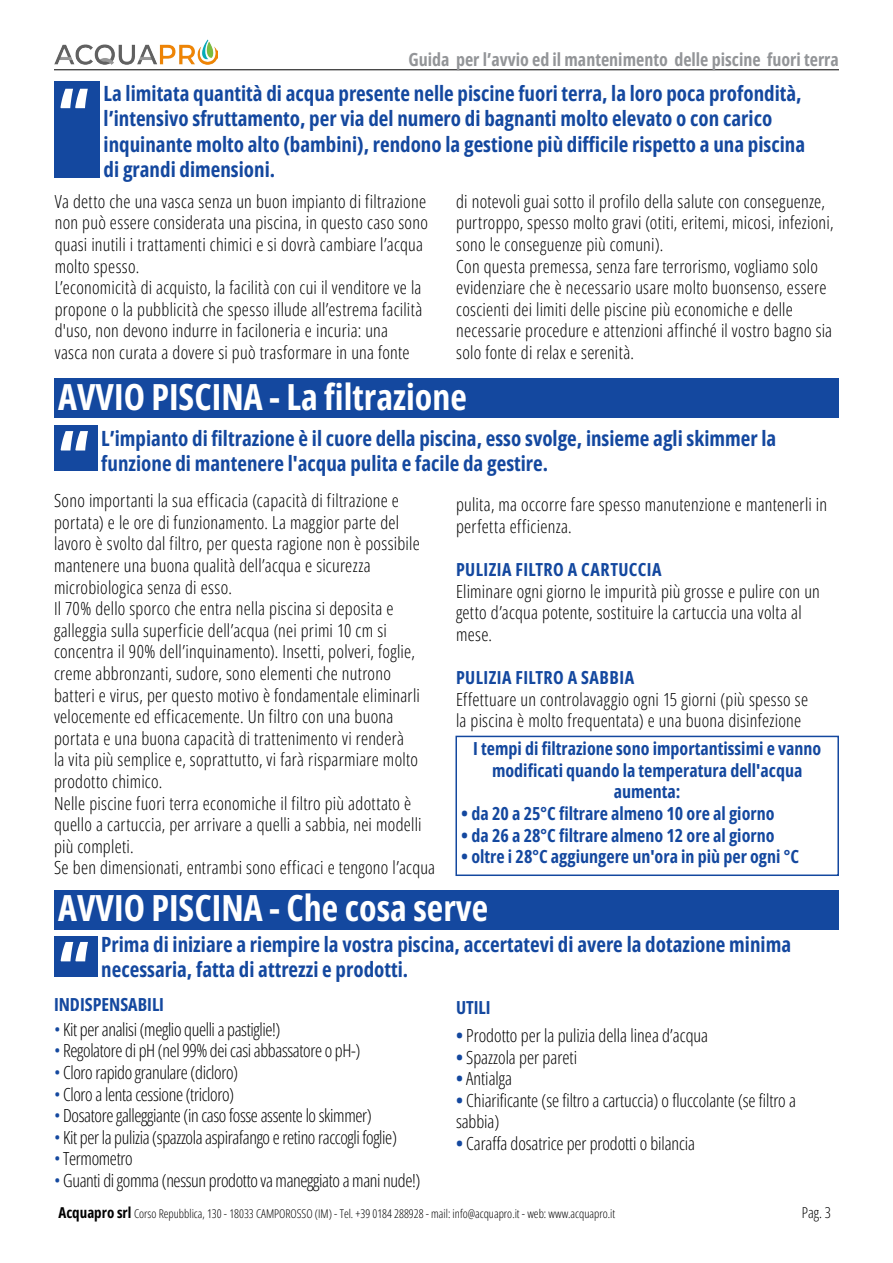
<style>
.page{position:relative;width:893px;height:1263px;background:#fff}
.page>*{position:absolute;margin:0;border:0;box-sizing:border-box;transform-origin:0 0}
.t1{font:700 72px "Open Sans Condensed";color:#fff}
.t2{font:700 36px "Open Sans Condensed";color:#fff}
.t3{font:700 21px/25.2px "Open Sans Condensed";color:#14489f}
.t4{font:300 18px/21.6px "Open Sans Condensed";letter-spacing:.01em;color:#000}
.t5{font:300 18px "Open Sans Condensed";letter-spacing:-.02em;color:#000}
.t6{font:700 18px/21.6px "Open Sans Condensed";color:#14489f;text-align:center}
.t7{font:700 18px "Open Sans Condensed";color:#939598}
.t8{font:700 18px "Open Sans Condensed";letter-spacing:.025em;color:#14489f}
.t9{font:300 15px "Open Sans Condensed";color:#000}
.t10{font:300 12px "Open Sans Condensed";color:#000}
.s1{color:#14489f}
.s2{font-weight:700;color:#14489f}
.s3{font-weight:700;font-size:15px}
</style>
<div class="page">
<img style="left:54px;top:40px;width:164px;height:24px">
<hr style="left:54px;top:69px;width:785px;height:1px;background:#000">
<div style="left:54px;top:378px;width:785px;height:39px;background:#14489f"></div>
<div style="left:54px;top:889px;width:785px;height:40px;background:#14489f"></div>
<div style="left:54px;top:81px;width:45px;height:97px;background:#14489f"></div>
<div style="left:54px;top:936px;width:43px;height:59px;background:#14489f"></div>
<div style="left:455px;top:736px;width:384px;height:140px;border:2px solid #14489f"></div>
<div style="left:51px;top:977px;width:53px;height:18px;background:#fff"></div>
<div style="left:54px;top:425px;width:43px;height:59px;background:#14489f"></div>
<div style="left:48px;top:471px;width:53px;height:18px;background:#fff"></div>
<p class="t7" style="left:408px;top:46px;width:432px">Guida per l’avvio ed il mantenimento delle piscine fuori terra</p>
<p class="t3" style="left:104px;top:80px;width:703px">La limitata quantità di acqua presente nelle piscine fuori terra, la loro poca profondità, l’intensivo sfruttamento, per via del numero di bagnanti molto elevato o con carico inquinante molto alto (bambini), rendono la gestione più difficile rispetto a una piscina di grandi dimensioni.</p>
<p class="t4" style="left:456px;top:190px;width:379px">di notevoli guai sotto il profilo della salute con conseguenze, purtroppo, spesso molto gravi (otiti, eritemi, micosi, infezioni, sono le conseguenze più comuni).<br>Con questa premessa, senza fare terrorismo, vogliamo solo evidenziare che è necessario usare molto buonsenso, essere coscienti dei limiti delle piscine più economiche e delle necessarie procedure e attenzioni affinché il vostro bagno sia solo fonte di relax e serenità.</p>
<h2 class="t2" style="left:58px;top:371px;width:410px">AVVIO PISCINA - La filtrazione</h2>
<p class="t3" style="left:101px;top:425px;width:677px">L’impianto di filtrazione è il cuore della piscina, esso svolge, insieme agli skimmer la funzione di mantenere l'acqua pulita e facile da gestire.</p>
<p class="t4" style="left:456px;top:493px;width:373px">pulita, ma occorre fare spesso manutenzione e mantenerli in perfetta efficienza.</p>
<p class="t8" style="left:456px;top:556px;width:207px">PULIZIA FILTRO A CARTUCCIA</p>
<p class="t4" style="left:456px;top:580px;width:365px">Eliminare ogni giorno le impurità più grosse e pulire con un getto d’acqua potente, sostituire la cartuccia una volta al mese.</p>
<p class="t8" style="left:456px;top:664px;width:180px">PULIZIA FILTRO A SABBIA</p>
<p class="t4" style="left:456px;top:688px;width:354px">Effettuare un controlavaggio ogni 15 giorni (più spesso se la piscina è molto frequentata) e una buona disinfezione</p>
<h1 class="t1" style="left:58px;top:62px;width:34px">“</h1>
<p class="t4" style="left:55px;top:190px;width:375px">Va detto che una vasca senza un buon impianto di filtrazione non può essere considerata una piscina, in questo caso sono quasi inutili i trattamenti chimici e si dovrà cambiare l’acqua molto spesso.<br>L’economicità di acquisto, la facilità con cui il venditore ve la propone o la pubblicità che spesso illude all’estrema facilità d'uso, non devono indurre in faciloneria e incuria: una<br>vasca non curata a dovere si può trasformare in una fonte</p>
<h1 class="t1" style="left:58px;top:404px;width:34px">“</h1>
<p class="t4" style="left:54px;top:489px;width:383px">Sono importanti la sua efficacia (capacità di filtrazione e portata) e le ore di funzionamento. La maggior parte del lavoro è svolto dal filtro, per questa ragione non è possibile mantenere una buona qualità dell’acqua e sicurezza microbiologica senza di esso.<br>Il 70% dello sporco che entra nella piscina si deposita e galleggia sulla superficie dell’acqua (nei primi 10 cm si concentra il 90% dell’inquinamento). Insetti, polveri, foglie, creme abbronzanti, sudore, sono elementi che nutrono batteri e virus, per questo motivo è fondamentale eliminarli velocemente ed efficacemente. Un filtro con una buona portata e una buona capacità di trattenimento vi renderà<br>la vita più semplice e, soprattutto, vi farà risparmiare molto prodotto chimico.<br>Nelle piscine fuori terra economiche il filtro più adottato è quello a cartuccia, per arrivare a quelli a sabbia, nei modelli più completi.<br>Se ben dimensionati, entrambi sono efficaci e tengono l’acqua</p>
<p class="t6" style="left:473px;top:737px;width:350px">I tempi di filtrazione sono importantissimi e vanno modificati quando la temperatura dell'acqua aumenta:</p>
<p class="t6" style="left:461px;top:802px;width:315px">• da 20 a 25°C filtrare almeno 10 ore al giorno</p>
<p class="t6" style="left:461px;top:824px;width:315px">• da 26 a 28°C filtrare almeno 12 ore al giorno</p>
<p class="t6" style="left:461px;top:845px;width:339px">• oltre i 28°C aggiungere un'ora in più per ogni °C</p>
<h2 class="t2" style="left:58px;top:882px;width:431px">AVVIO PISCINA - Che cosa serve</h2>
<p class="t3" style="left:101px;top:931px;width:691px">Prima di iniziare a riempire la vostra piscina, accertatevi di avere la dotazione minima necessaria, fatta di attrezzi e prodotti.</p>
<p class="t6" style="left:54px;top:993px;width:112px">INDISPENSABILI</p>
<p class="t5" style="left:54px;top:1017px;width:228px"><span class="s1">•</span> Kit per analisi (meglio quelli a pastiglie!)</p>
<p class="t5" style="left:54px;top:1039px;width:308px"><span class="s1">•</span> Regolatore di pH (nel 99% dei casi abbassatore o pH-)</p>
<p class="t5" style="left:54px;top:1060px;width:186px"><span class="s1">•</span> Cloro rapido granulare (dicloro)</p>
<p class="t5" style="left:54px;top:1082px;width:182px"><span class="s1">•</span> Cloro a lenta cessione (tricloro)</p>
<p class="t5" style="left:54px;top:1103px;width:319px"><span class="s1">•</span> Dosatore galleggiante (in caso fosse assente lo skimmer)</p>
<p class="t5" style="left:54px;top:1125px;width:344px"><span class="s1">•</span> Kit per la pulizia (spazzola aspirafango e retino raccogli foglie)</p>
<p class="t5" style="left:54px;top:1147px;width:80px"><span class="s1">•</span> Termometro</p>
<p class="t5" style="left:54px;top:1168px;width:368px"><span class="s1">•</span> Guanti di gomma (nessun prodotto va maneggiato a mani nude!)</p>
<h1 class="t1" style="left:58px;top:915px;width:34px">“</h1>
<p class="t6" style="left:456px;top:996px;width:36px">UTILI</p>
<p class="t4" style="left:456px;top:1024px;width:254px"><span class="s2">•</span> Prodotto per la pulizia della linea d’acqua</p>
<p class="t4" style="left:456px;top:1046px;width:123px"><span class="s2">•</span> Spazzola per pareti</p>
<p class="t4" style="left:456px;top:1067px;width:58px"><span class="s2">•</span> Antialga</p>
<p class="t4" style="left:456px;top:1089px;width:341px"><span class="s2">•</span> Chiarificante (se filtro a cartuccia) o fluccolante (se filtro a sabbia)</p>
<p class="t4" style="left:456px;top:1132px;width:241px"><span class="s2">•</span> Caraffa dosatrice per prodotti o bilancia</p>
<p class="t10" style="left:58px;top:1205px;width:558px"><span class="s3">Acquapro srl</span> Corso Repubblica, 130 - 18033 CAMPOROSSO (IM) - Tel. +39 0184 288928 - mail: info@acquapro.it - web: www.acquapro.it</p>
<p class="t9" style="left:802px;top:1202px;width:31px">Pag. 3</p>
</div>
